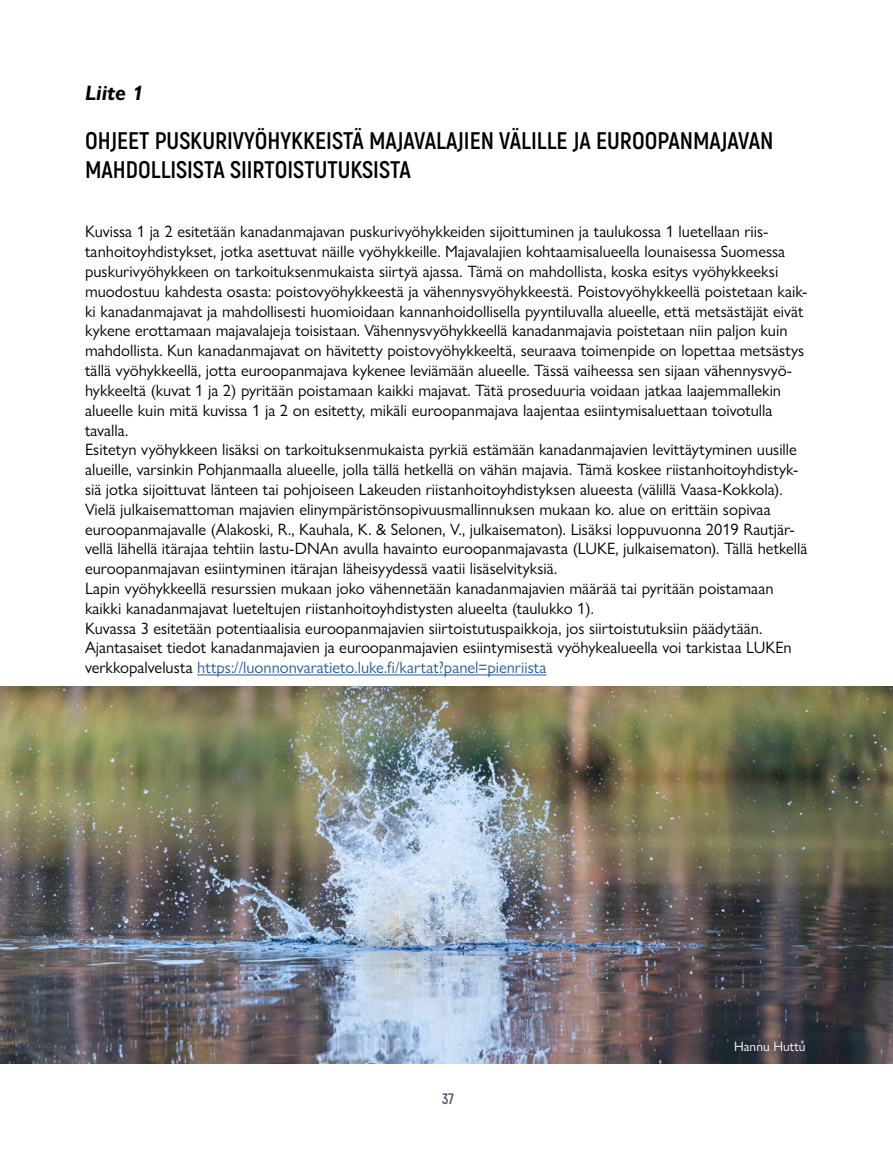
<style>
.page{position:relative;width:893px;height:1149px;background:#fff}
.page>*{position:absolute;margin:0;border:0;box-sizing:border-box;transform-origin:0 0}
.t1{font:700 24px/28.8px "Akrobat";color:#000}
.t2{font:italic 700 21px "Gill Sans Nova";color:#000}
.t3{font:16.5px/19.8px "Gill Sans Nova";color:#000}
.t4{font:700 15px "Akrobat";color:#495367}
.t5{font:13.5px "Gill Sans Nova";color:#fff}
.s1{color:#275b9b}
</style>
<div class="page">
<hr style="left:197px;top:674px;width:349px;height:1px;background:#275b9b">
<img style="left:0;top:686px;width:893px;height:377px">
<p class="t2" style="left:85px;top:80px;width:60px">Liite 1</p>
<p class="t1" style="left:85px;top:126px;width:690px">OHJEET PUSKURIVYÖHYKKEISTÄ MAJAVALAJIEN VÄLILLE JA EUROOPANMAJAVAN<br>MAHDOLLISISTA SIIRTOISTUTUKSISTA</p>
<p class="t3" style="left:85px;top:221px;width:724px">Kuvissa 1 ja 2 esitetään kanadanmajavan puskurivyöhykkeiden sijoittuminen ja taulukossa 1 luetellaan riis&shy;tanhoitoyhdistykset, jotka asettuvat näille vyöhykkeille. Majavalajien kohtaamisalueella lounaisessa Suomessa puskurivyöhykkeen on tarkoituksenmukaista siirtyä ajassa. Tämä on mahdollista, koska esitys vyöhykkeeksi muodostuu kahdesta osasta: poistovyöhykkeestä ja vähennysvyöhykkeestä. Poistovyöhykkeellä poistetaan kaik&shy;ki kanadanmajavat ja mahdollisesti huomioidaan kannanhoidollisella pyyntiluvalla alueelle, että metsästäjät eivät kykene erottamaan majavalajeja toisistaan. Vähennysvyöhykkeellä kanadanmajavia poistetaan niin paljon kuin mahdollista. Kun kanadanmajavat on hävitetty poistovyöhykkeeltä, seuraava toimenpide on lopettaa metsästys tällä vyöhykkeellä, jotta euroopanmajava kykenee leviämään alueelle. Tässä vaiheessa sen sijaan vähennysvyö&shy;hykkeeltä (kuvat 1 ja 2) pyritään poistamaan kaikki majavat. Tätä proseduuria voidaan jatkaa laajemmallekin alueelle kuin mitä kuvissa 1 ja 2 on esitetty, mikäli euroopanmajava laajentaa esiintymisaluettaan toivotulla tavalla.</p>
<p class="t3" style="left:85px;top:439px;width:724px">Esitetyn vyöhykkeen lisäksi on tarkoituksenmukaista pyrkiä estämään kanadanmajavien levittäytyminen uusille alueille, varsinkin Pohjanmaalla alueelle, jolla tällä hetkellä on vähän majavia. Tämä koskee riistanhoitoyhdistyk&shy;siä jotka sijoittuvat länteen tai pohjoiseen Lakeuden riistanhoitoyhdistyksen alueesta (välillä Vaasa-Kokkola).<br>Vielä julkaisemattoman majavien elinympäristönsopivuusmallinnuksen mukaan ko. alue on erittäin sopivaa euroopanmajavalle (Alakoski, R., Kauhala, K. &amp; Selonen, V., julkaisematon). Lisäksi loppuvuonna 2019 Rautjär&shy;vellä lähellä itärajaa tehtiin lastu-DNAn avulla havainto euroopanmajavasta (LUKE, julkaisematon). Tällä hetkellä euroopanmajavan esiintyminen itärajan läheisyydessä vaatii lisäselvityksiä.</p>
<p class="t3" style="left:85px;top:578px;width:690px">Lapin vyöhykkeellä resurssien mukaan joko vähennetään kanadanmajavien määrää tai pyritään poistamaan kaikki kanadanmajavat lueteltujen riistanhoitoyhdistysten alueelta (taulukko 1).</p>
<p class="t3" style="left:85px;top:617px;width:679px">Kuvassa 3 esitetään potentiaalisia euroopanmajavien siirtoistutuspaikkoja, jos siirtoistutuksiin päädytään.</p>
<p class="t3" style="left:85px;top:637px;width:708px">Ajantasaiset tiedot kanadanmajavien ja euroopanmajavien esiintymisestä vyöhykealueella voi tarkistaa LUKEn verkkopalvelusta <span class="s1">https://luonnonvaratieto.luke.fi/kartat?panel=pienriista</span></p>
<p class="t4" style="left:442px;top:1089px;width:13px">37</p>
<p class="t5" style="left:734px;top:1038px;width:73px">Hannu Huttu</p>
</div>
